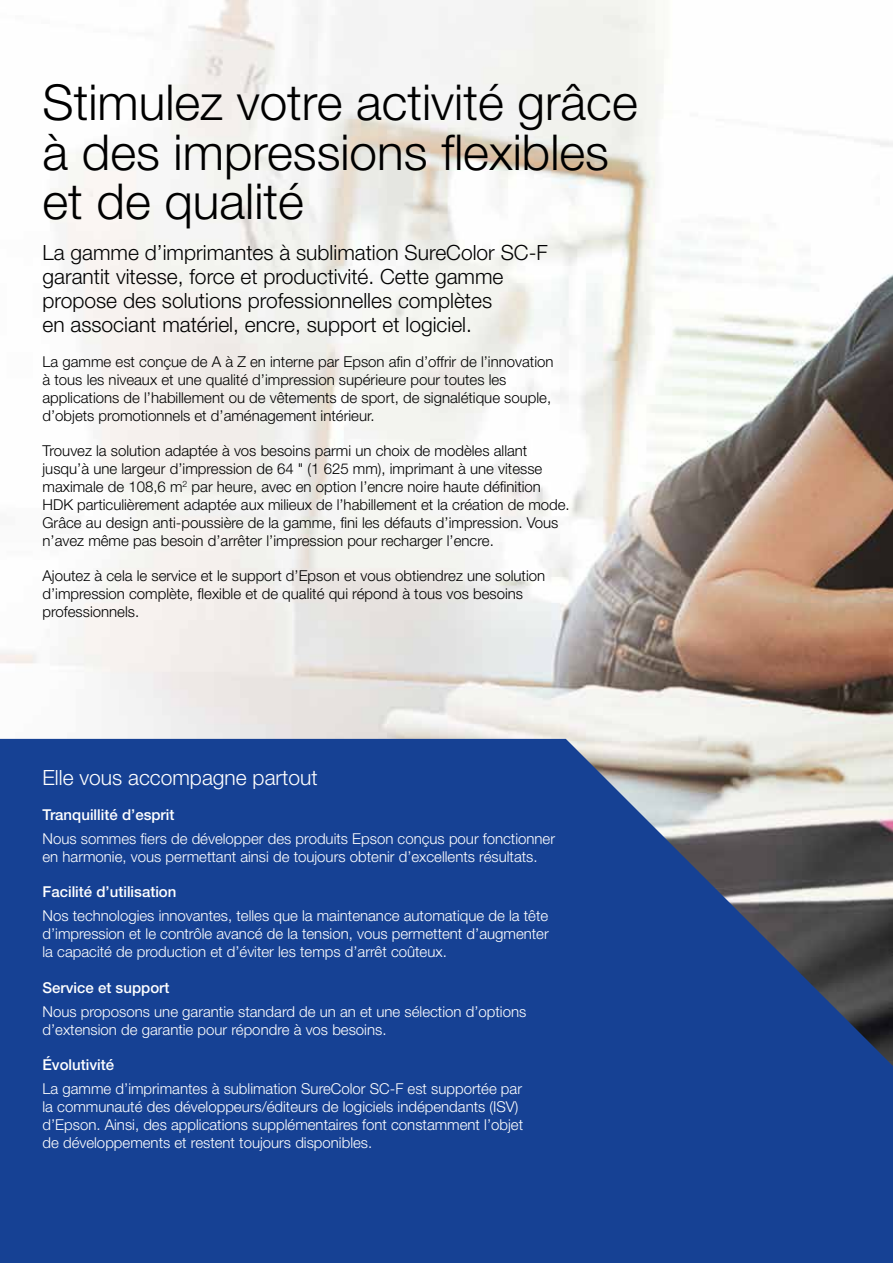
<style>
.page{position:relative;width:893px;height:1263px;background:#fff}
.page>*{position:absolute;margin:0;border:0;box-sizing:border-box;transform-origin:0 0}
.t1{font:300 49.5px/49.5px "Helvetica Neue LT Pro";color:#000}
.t2{font:300 21px/24px "Helvetica Neue LT Pro";color:#000}
.t3{font:300 21px "Helvetica Neue LT Pro";color:#fff}
.t4{font:300 15px/18px "Helvetica Neue LT Pro";color:#000}
.t5{font:300 15px/18px "Helvetica Neue LT Pro";color:#fff}
.t6{font:500 15px "Helvetica Neue LT Pro";color:#fff}
</style>
<div class="page">
<img style="left:0;top:0;width:893px;height:739px">
<svg style="left:0;top:739px;width:893px;height:524px;background:#244993"></svg>
<h1 class="t1" style="left:43px;top:77px;width:597px">Stimulez votre activité grâce à des impressions flexibles et de qualité</h1>
<h2 class="t2" style="left:43px;top:240px;width:507px">La gamme d’imprimantes à sublimation SureColor SC-F garantit vitesse, force et productivité. Cette gamme propose des solutions professionnelles complètes<br>en associant matériel, encre, support et logiciel.</h2>
<p class="t4" style="left:43px;top:352px;width:512px">La gamme est conçue de A à Z en interne par Epson afin d’offrir de l’innovation à tous les niveaux et une qualité d’impression supérieure pour toutes les applications de l’habillement ou de vêtements de sport, de signalétique souple, d’objets promotionnels et d’aménagement intérieur.</p>
<p class="t4" style="left:43px;top:441px;width:529px">Trouvez la solution adaptée à vos besoins parmi un choix de modèles allant jusqu’à une largeur d’impression de 64 " (1 625 mm), imprimant à une vitesse maximale de 108,6 m<sup>2</sup> par heure, avec en option l’encre noire haute définition HDK particulièrement adaptée aux milieux de l’habillement et la création de mode.<br>Grâce au design anti-poussière de la gamme, fini les défauts d’impression. Vous n’avez même pas besoin d’arrêter l’impression pour recharger l’encre.</p>
<p class="t4" style="left:43px;top:566px;width:504px">Ajoutez à cela le service et le support d’Epson et vous obtiendrez une solution d’impression complète, flexible et de qualité qui répond à tous vos besoins professionnels.</p>
<h2 class="t3" style="left:43px;top:764px;width:277px">Elle vous accompagne partout</h2>
<p class="t6" style="left:43px;top:805px;width:133px">Tranquillité d’esprit</p>
<p class="t5" style="left:43px;top:829px;width:514px">Nous sommes fiers de développer des produits Epson conçus pour fonctionner en harmonie, vous permettant ainsi de toujours obtenir d’excellents résultats.</p>
<p class="t6" style="left:43px;top:883px;width:135px">Facilité d’utilisation</p>
<p class="t5" style="left:43px;top:907px;width:508px;text-align:justify">Nos technologies innovantes, telles que la maintenance automatique de la tête d’impression et le contrôle avancé de la tension, vous permettent d’augmenter la capacité de production et d’éviter les temps d’arrêt coûteux.</p>
<p class="t6" style="left:43px;top:978px;width:128px">Service et support</p>
<p class="t5" style="left:43px;top:1002px;width:485px">Nous proposons une garantie standard de un an et une sélection d’options d’extension de garantie pour répondre à vos besoins.</p>
<p class="t6" style="left:43px;top:1055px;width:73px">Évolutivité</p>
<p class="t5" style="left:43px;top:1079px;width:482px">La gamme d’imprimantes à sublimation SureColor SC-F est supportée par la communauté des développeurs/éditeurs de logiciels indépendants (ISV) d’Epson. Ainsi, des applications supplémentaires font constamment l’objet de développements et restent toujours disponibles.</p>
</div>
